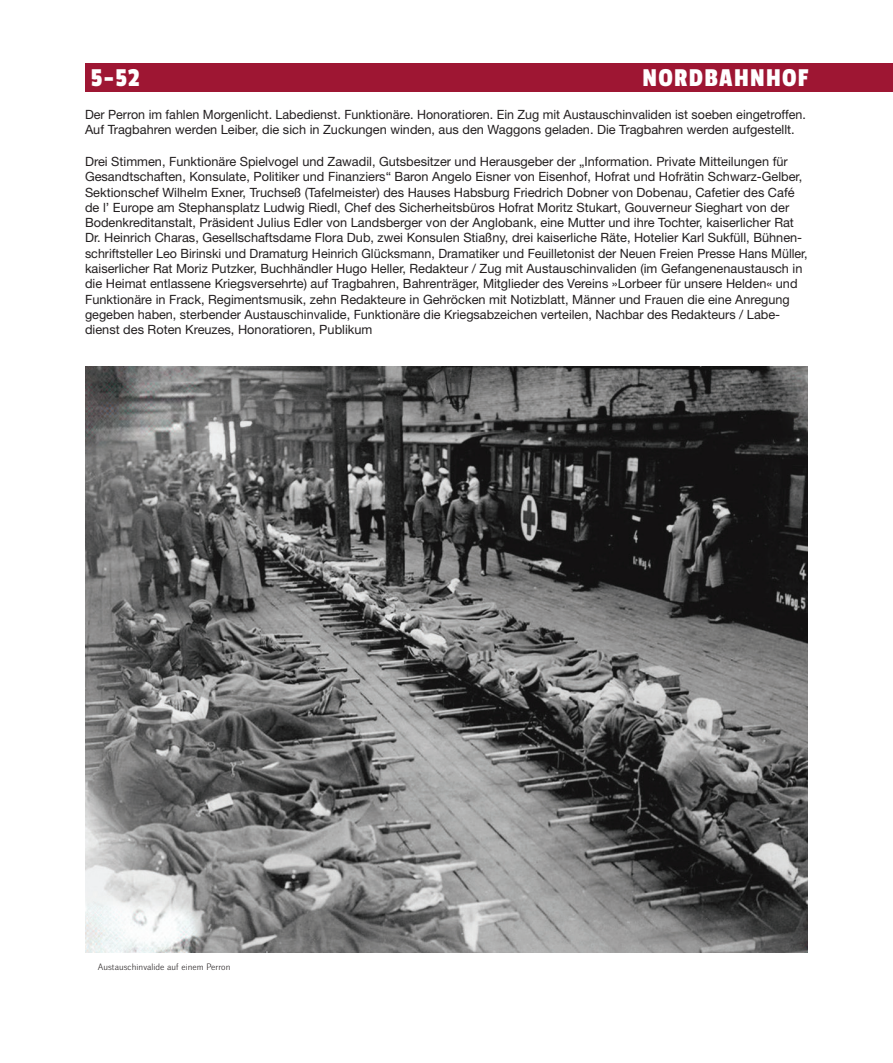
<style>
.page{position:relative;width:893px;height:1063px;background:#fff}
.page>*{position:absolute;margin:0;border:0;box-sizing:border-box;transform-origin:0 0}
.t1{font:27px "Passion One";letter-spacing:.05em;color:#fff}
.t2{font:12.75px/15.3px "Helvetica Neue";color:#231f20}
.t3{font:9px "Walbaum Grotesk 32 Pro";letter-spacing:.005em;color:#231f20}
</style>
<div class="page">
<div style="left:85px;top:63px;width:808px;height:29px;background:#9e1633"></div>
<img style="left:85px;top:366px;width:723px;height:586px">
<h1 class="t1" style="left:91px;top:63px;width:50px">5-52</h1>
<h1 class="t1" style="left:642px;top:63px;width:167px">NORDBAHNHOF</h1>
<p class="t2" style="left:85px;top:107px;width:722px">Der Perron im fahlen Morgenlicht. Labedienst. Funktionäre. Honoratioren. Ein Zug mit Austauschinvaliden ist soeben eingetroffen.<br>Auf Tragbahren werden Leiber, die sich in Zuckungen winden, aus den Waggons geladen. Die Tragbahren werden aufgestellt.</p>
<p class="t2" style="left:85px;top:154px;width:724px">Drei Stimmen, Funktionäre Spielvogel und Zawadil, Gutsbesitzer und Herausgeber der „Information. Private Mitteilungen für Gesandtschaften, Konsulate, Politiker und Finanziers“ Baron Angelo Eisner von Eisenhof, Hofrat und Hofrätin Schwarz-Gelber, Sektionschef Wilhelm Exner, Truchseß (Tafelmeister) des Hauses Habsburg Friedrich Dobner von Dobenau, Cafetier des Café de l’ Europe am Stephansplatz Ludwig Riedl, Chef des Sicherheitsbüros Hofrat Moritz Stukart, Gouverneur Sieghart von der Bodenkreditanstalt, Präsident Julius Edler von Landsberger von der Anglobank, eine Mutter und ihre Tochter, kaiserlicher Rat Dr. Heinrich Charas, Gesellschaftsdame Flora Dub, zwei Konsulen Stiaßny, drei kaiserliche Räte, Hotelier Karl Sukfüll, Bühnen&shy;schriftsteller Leo Birinski und Dramaturg Heinrich Glücksmann, Dramatiker und Feuilletonist der Neuen Freien Presse Hans Müller, kaiserlicher Rat Moriz Putzker, Buchhändler Hugo Heller, Redakteur / Zug mit Austauschinvaliden (im Gefangenenaustausch in die Heimat entlassene Kriegsversehrte) auf Tragbahren, Bahrenträger, Mitglieder des Vereins »Lorbeer für unsere Helden« und Funktionäre in Frack, Regimentsmusik, zehn Redakteure in Gehröcken mit Notizblatt, Männer und Frauen die eine Anregung gegeben haben, sterbender Austauschinvalide, Funktionäre die Kriegsabzeichen verteilen, Nachbar des Redakteurs / Labe&shy;dienst des Roten Kreuzes, Honoratioren, Publikum</p>
<p class="t3" style="left:98px;top:961px;width:134px">Austauschinvalide auf einem Perron</p>
</div>
